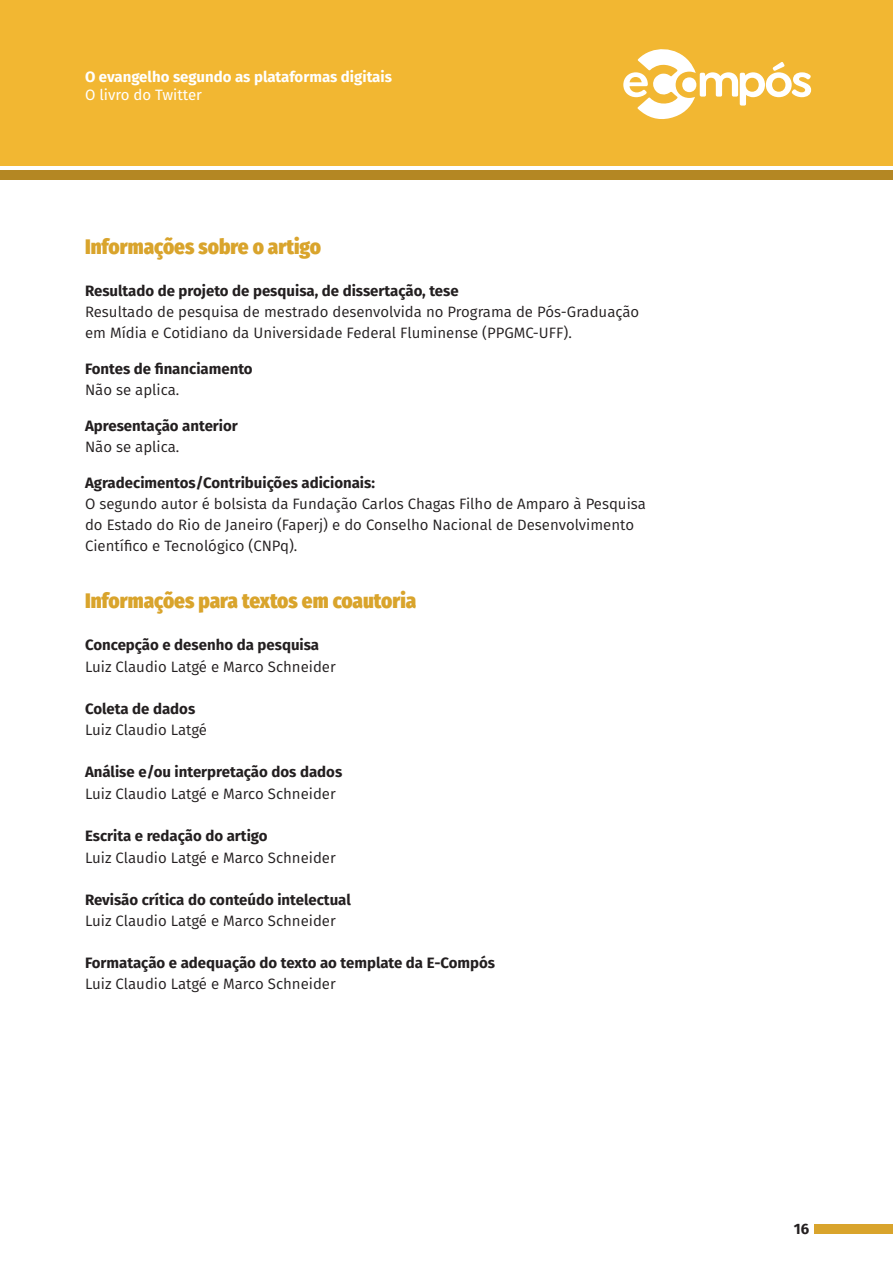
<style>
.page{position:relative;width:893px;height:1263px;background:#fff}
.page>*{position:absolute;margin:0;border:0;box-sizing:border-box;transform-origin:0 0}
.t1{font:800 21px "Fira Sans Condensed";color:#d9a42c}
.t2{font:15px/21px "Fira Sans";color:#231f20}
.Texto{font:700 15px "Fira Sans";color:#231f20}
.t3{font:700 15px "Fira Sans";color:#fff}
.t4{font:15px "Fira Sans";color:#fff}
</style>
<div class="page">
<div style="left:0;top:0;width:893px;height:166px;background:#f2b732"></div>
<div style="left:0;top:170px;width:893px;height:10px;background:#b48723"></div>
<div style="left:814px;top:1224px;width:79px;height:9px;background:#d9a42c"></div>
<svg style="left:623px;top:49px;width:188px;height:70px"></svg>
<p class="t3" style="left:85px;top:64px;width:308px">O evangelho segundo as plataformas digitais</p>
<p class="t4" style="left:85px;top:84px;width:118px">O livro do Twitter</p>
<p class="t1" style="left:85px;top:228px;width:237px">Informações sobre o artigo</p>
<p class="Texto" style="left:85px;top:278px;width:375px">Resultado de projeto de pesquisa, de dissertação, tese</p>
<p class="t2" style="left:85px;top:301px;width:556px">Resultado de pesquisa de mestrado desenvolvida no Programa de Pós-Graduação em Mídia e Cotidiano da Universidade Federal Fluminense (PPGMC-UFF).</p>
<p class="Texto" style="left:85px;top:356px;width:169px">Fontes de financiamento</p>
<p class="t2" style="left:85px;top:379px;width:96px">Não se aplica.</p>
<p class="Texto" style="left:85px;top:413px;width:154px">Apresentação anterior</p>
<p class="t2" style="left:85px;top:436px;width:96px">Não se aplica.</p>
<p class="Texto" style="left:85px;top:470px;width:291px">Agradecimentos/Contribuições adicionais:</p>
<p class="t2" style="left:85px;top:493px;width:562px">O segundo autor é bolsista da Fundação Carlos Chagas Filho de Amparo à Pesquisa do Estado do Rio de Janeiro (Faperj) e do Conselho Nacional de Desenvolvimento<br>Científico e Tecnológico (CNPq).</p>
<p class="t1" style="left:85px;top:582px;width:333px">Informações para textos em coautoria</p>
<p class="Texto" style="left:85px;top:632px;width:236px">Concepção e desenho da pesquisa</p>
<p class="t2" style="left:85px;top:656px;width:252px">Luiz Claudio Latgé e Marco Schneider</p>
<p class="Texto" style="left:85px;top:696px;width:112px">Coleta de dados</p>
<p class="t2" style="left:85px;top:719px;width:123px">Luiz Claudio Latgé</p>
<p class="Texto" style="left:85px;top:759px;width:259px">Análise e/ou interpretação dos dados</p>
<p class="t2" style="left:85px;top:783px;width:252px">Luiz Claudio Latgé e Marco Schneider</p>
<p class="Texto" style="left:85px;top:823px;width:184px">Escrita e redação do artigo</p>
<p class="t2" style="left:85px;top:846px;width:252px">Luiz Claudio Latgé e Marco Schneider</p>
<p class="Texto" style="left:85px;top:887px;width:267px">Revisão crítica do conteúdo intelectual</p>
<p class="t2" style="left:85px;top:910px;width:252px">Luiz Claudio Latgé e Marco Schneider</p>
<p class="Texto" style="left:85px;top:950px;width:412px">Formatação e adequação do texto ao template da E-Compós</p>
<p class="t2" style="left:85px;top:973px;width:252px">Luiz Claudio Latgé e Marco Schneider</p>
<p class="Texto" style="left:794px;top:1216px;width:17px">16</p>
</div>
